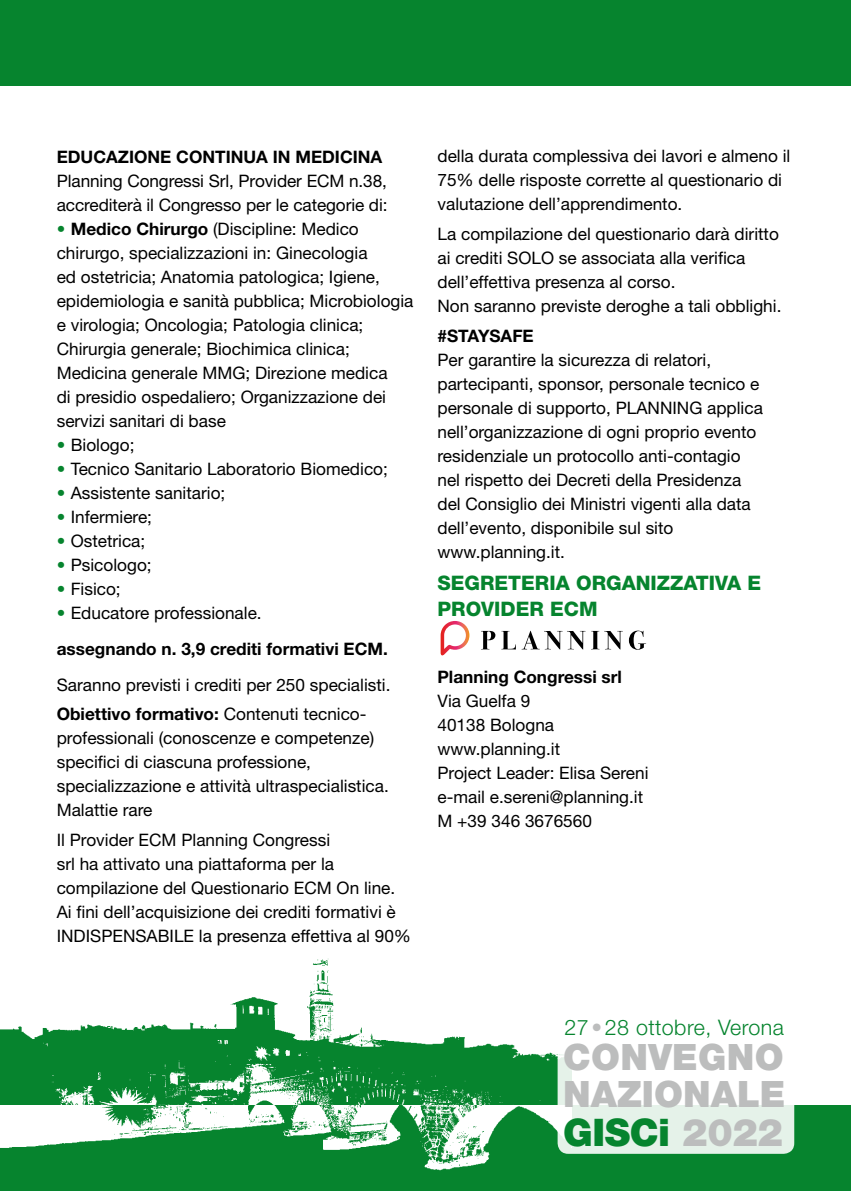
<style>
.page{position:relative;width:851px;height:1191px;background:#fff}
.page>*{position:absolute;margin:0;border:0;box-sizing:border-box;transform-origin:0 0}
.t1{font:900 38px "Helvetica Neue LT Std";letter-spacing:-.01em;color:#06842e}
.t2{font:900 36.4px/37.2px "Helvetica Neue LT Std";color:#bcbdbd}
.t3{font:300 21.4px "Helvetica Neue LT Std";letter-spacing:.02em;color:#06842e}
.t4{font:800 20px/26px "Helvetica Neue LT Std";color:#06842e}
.t5{font:17.2px/24px "Helvetica Neue LT Std";color:#000}
.t6{font:700 17.2px/36px "Helvetica Neue LT Std";color:#000}
.s1{color:#06842e}
.s2{font-weight:700}
.s3{font-weight:400;color:#06842e}
.s4{font-weight:400}
.s5{font-weight:700;font-style:italic;color:#bcbdbd}
.s6{color:#bcbdbd}
</style>
<div class="page">
<div style="left:0;top:1106px;width:850px;height:85px;background:#06842e"></div>
<div style="left:0;top:0;width:850px;height:85px;background:#06842e"></div>
<img style="left:0;top:958px;width:557px;height:148px">
<img style="left:0;top:1106px;width:571px;height:65px">
<svg style="left:557px;top:1013px;width:237px;height:140px"></svg>
<svg style="left:440px;top:621px;width:29px;height:35px"></svg>
<svg style="left:481px;top:631px;width:14px;height:18px"></svg>
<svg style="left:501px;top:630px;width:84px;height:19px"></svg>
<svg style="left:591px;top:631px;width:31px;height:18px"></svg>
<svg style="left:628px;top:630px;width:18px;height:20px"></svg>
<p class="t6" style="left:57px;top:138px;width:327px">EDUCAZIONE CONTINUA IN MEDICINA</p>
<p class="t5" style="left:57px;top:168px;width:332px">Planning Congressi Srl, Provider ECM n.38, accrediterà il Congresso per le categorie di:</p>
<p class="t5" style="left:57px;top:216px;width:358px"><span class="s1">•</span> <span class="s2">Medico Chirurgo</span> (Discipline: Medico chirurgo, specializzazioni in: Ginecologia<br>ed ostetricia; Anatomia patologica; Igiene, epidemiologia e sanità pubblica; Microbiologia e virologia; Oncologia; Patologia clinica; Chirurgia generale; Biochimica clinica; Medicina generale MMG; Direzione medica<br>di presidio ospedaliero; Organizzazione dei servizi sanitari di base</p>
<p class="t5" style="left:57px;top:432px;width:79px"><span class="s1">•</span> Biologo;</p>
<p class="t5" style="left:57px;top:456px;width:332px"><span class="s1">•</span> Tecnico Sanitario Laboratorio Biomedico;</p>
<p class="t5" style="left:57px;top:480px;width:170px"><span class="s1">•</span> Assistente sanitario;</p>
<p class="t5" style="left:57px;top:504px;width:97px"><span class="s1">•</span> Infermiere;</p>
<p class="t5" style="left:57px;top:528px;width:90px"><span class="s1">•</span> Ostetrica;</p>
<p class="t5" style="left:57px;top:552px;width:96px"><span class="s1">•</span> Psicologo;</p>
<p class="t5" style="left:57px;top:576px;width:66px"><span class="s1">•</span> Fisico;</p>
<p class="t6" style="left:57px;top:594px;width:332px"><span class="s3">•</span> <span class="s4">Educatore professionale.<br></span>assegnando n. 3,9 crediti formativi ECM.</p>
<p class="t5" style="left:57px;top:669px;width:335px;line-height:29.6px">Saranno previsti i crediti per 250 specialisti.<br><span class="s2">Obiettivo formativo:</span> Contenuti tecnico-</p>
<p class="t5" style="left:57px;top:726px;width:333px">professionali (conoscenze e competenze) specifici di ciascuna professione, specializzazione e attività ultraspecialistica.<br>Malattie rare</p>
<p class="t5" style="left:57px;top:827px;width:356px">Il Provider ECM Planning Congressi<br>srl ha attivato una piattaforma per la compilazione del Questionario ECM On line.<br>Ai fini dell’acquisizione dei crediti formativi è INDISPENSABILE la presenza effettiva al 90%</p>
<p class="t5" style="left:437px;top:144px;width:354px">della durata complessiva dei lavori e almeno il<br>75% delle risposte corrette al questionario di valutazione dell’apprendimento.</p>
<p class="t5" style="left:437px;top:222px;width:345px">La compilazione del questionario darà diritto ai crediti SOLO se associata alla verifica dell’effettiva presenza al corso.<br>Non saranno previste deroghe a tali obblighi.</p>
<p class="t6" style="left:437px;top:317px;width:98px">#STAYSAFE</p>
<p class="t5" style="left:437px;top:347px;width:327px">Per garantire la sicurezza di relatori, partecipanti, sponsor, personale tecnico e personale di supporto, PLANNING applica nell’organizzazione di ogni proprio evento residenziale un protocollo anti-contagio nel rispetto dei Decreti della Presidenza del Consiglio dei Ministri vigenti alla data dell’evento, disponibile sul sito www.planning.it.</p>
<p class="t4" style="left:437px;top:569px;width:325px">SEGRETERIA ORGANIZZATIVA E<br>PROVIDER ECM</p>
<p class="t6" style="left:437px;top:658px;width:186px">Planning Congressi srl</p>
<p class="t5" style="left:437px;top:688px;width:212px">Via Guelfa 9<br>40138 Bologna www.planning.it<br>Project Leader: Elisa Sereni e-mail e.sereni@planning.it<br>M +39 346 3676560</p>
<p class="t3" style="left:564px;top:1014px;width:221px">27<span class="s5">•</span>28 ottobre, Verona</p>
<h2 class="t2" style="left:563px;top:1038px;width:224px">CONVEGNO<br>NAZIONALE</h2>
<h1 class="t1" style="left:563px;top:1109px;width:221px">GISCi <span class="s6">2022</span></h1>
</div>
